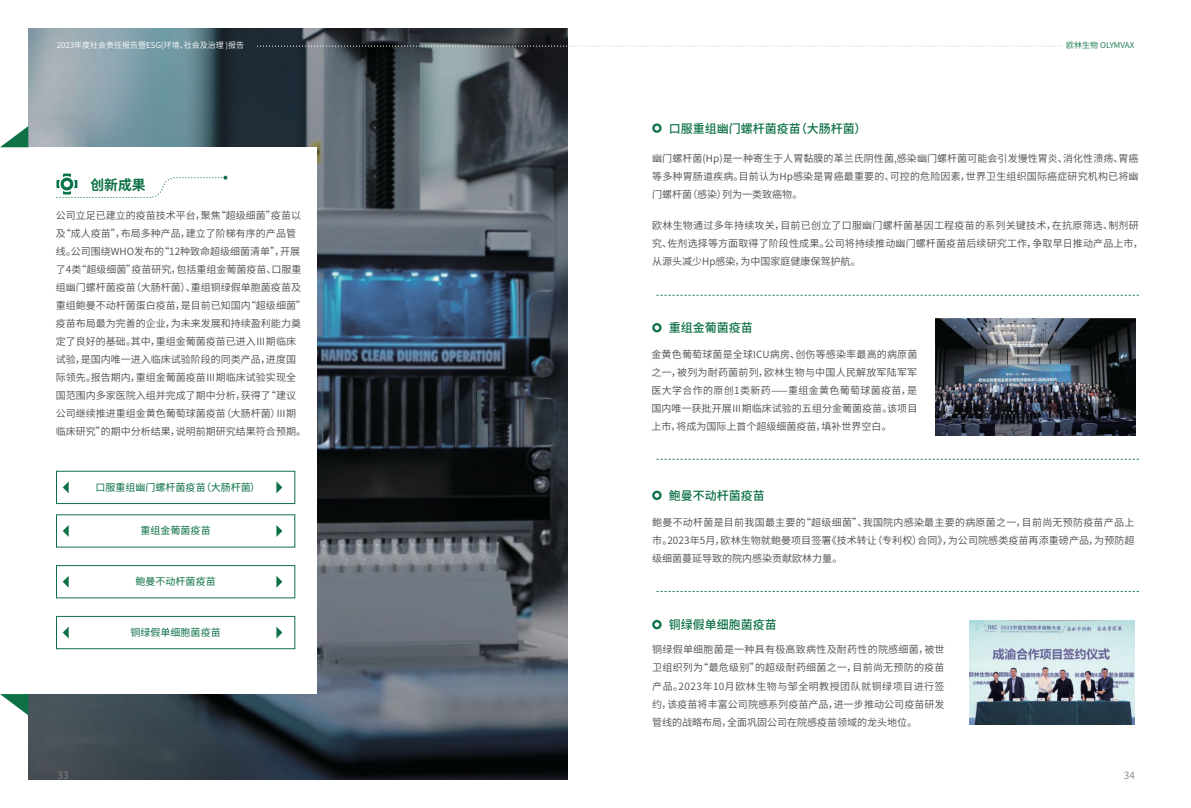
<style>
.page{position:relative;width:1191px;height:808px;background:#fff}
.page>*{position:absolute;margin:0;border:0;box-sizing:border-box;transform-origin:0 0}
.t1{font:700 14px "Source Han Sans SC";color:#0d7145}
.t2{font:500 12px "Source Han Sans SC";color:#0d7145}
.t3{font:10px/18px "Source Han Sans SC";color:#4d4a4a;text-align:justify}
.t4{font:10px "Source Han Sans SC";color:#0d7145}
.t5{font:10px "Source Han Sans SC";color:#898989}
.t6{font:8px "Source Han Sans SC";color:#fff}
.t7{font:8px "Source Han Sans SC";color:#0d7145}
</style>
<div class="page">
<img style="left:28px;top:28px;width:539px;height:751px">
<div style="left:23px;top:147px;width:293px;height:547px;background:#fff"></div>
<img style="left:935px;top:319px;width:200px;height:116px">
<img style="left:969px;top:621px;width:165px;height:103px">
<svg style="left:652px;top:620px;width:9px;height:9px"></svg>
<svg style="left:652px;top:491px;width:9px;height:9px"></svg>
<svg style="left:652px;top:123px;width:9px;height:10px"></svg>
<svg style="left:652px;top:323px;width:9px;height:9px"></svg>
<svg style="left:63px;top:525px;width:6px;height:12px"></svg>
<svg style="left:276px;top:525px;width:6px;height:12px"></svg>
<div style="left:56px;top:471px;width:239px;height:33px;border:1px solid #0d7145"></div>
<svg style="left:63px;top:481px;width:6px;height:12px"></svg>
<svg style="left:276px;top:481px;width:6px;height:12px"></svg>
<div style="left:56px;top:565px;width:239px;height:33px;border:1px solid #0d7145"></div>
<svg style="left:63px;top:576px;width:6px;height:12px"></svg>
<svg style="left:276px;top:576px;width:6px;height:12px"></svg>
<div style="left:56px;top:616px;width:239px;height:33px;border:1px solid #0d7145"></div>
<svg style="left:63px;top:627px;width:6px;height:11px"></svg>
<svg style="left:276px;top:627px;width:6px;height:11px"></svg>
<svg style="left:183px;top:46px;width:876px;height:1px"></svg>
<svg style="left:656px;top:295px;width:482px;height:1px"></svg>
<svg style="left:656px;top:459px;width:482px;height:1px"></svg>
<svg style="left:656px;top:591px;width:482px;height:1px"></svg>
<svg style="left:0;top:126px;width:28px;height:21px"></svg>
<svg style="left:0;top:694px;width:28px;height:21px"></svg>
<svg style="left:56px;top:174px;width:171px;height:24px"></svg>
<p class="t6" style="left:57px;top:41px;width:189px">2023年度社会责任报告暨ESG(环境、社会及治理 )报告</p>
<h1 class="t1" style="left:90px;top:176px;width:57px">创新成果</h1>
<p class="t3" style="left:56px;top:206px;width:252px;text-align:left">公司立足已建立的疫苗技术平台，聚焦“超级细菌”疫苗以及“成人疫苗”，布局多种产品，建立了阶梯有序的产品管线。公司围绕WHO发布的“12种致命超级细菌清单”，开展了4类“超级细菌”疫苗研究，包括重组金葡菌疫苗、口服重组幽门螺杆菌疫苗（大肠杆菌）、重组铜绿假单胞菌疫苗及重组鲍曼不动杆菌蛋白疫苗，是目前已知国内“超级细菌”疫苗布局最为完善的企业，为未来发展和持续盈利能力奠定了良好的基础。其中，重组金葡菌疫苗已进入Ⅲ期临床试验，是国内唯一进入临床试验阶段的同类产品，进度国际领先。报告期内，重组金葡菌疫苗Ⅲ期临床试验实现全国范围内多家医院入组并完成了期中分析，获得了“建议公司继续推进重组金黄色葡萄球菌疫苗（大肠杆菌）Ⅲ期临床研究”的期中分析结果，说明前期研究结果符合预期。</p>
<p class="t4" style="left:96px;top:481px;width:166px">口服重组幽门螺杆菌疫苗（大肠杆菌）</p>
<p class="t4" style="left:141px;top:525px;width:71px">重组金葡菌疫苗</p>
<p class="t4" style="left:136px;top:576px;width:81px">鲍曼不动杆菌疫苗</p>
<p class="t4" style="left:131px;top:627px;width:91px">铜绿假单细胞菌疫苗</p>
<p class="t2" style="left:668px;top:122px;width:199px">口服重组幽门螺杆菌疫苗（大肠杆菌）</p>
<p class="t7" style="left:1066px;top:41px;width:70px">欧林生物 OLYMVAX</p>
<p class="t3" style="left:652px;top:150px;width:488px">幽门螺杆菌(Hp)是一种寄生于人胃黏膜的革兰氏阴性菌,感染幽门螺杆菌可能会引发慢性胃炎、消化性溃疡、胃癌等多种胃肠道疾病。目前认为Hp感染是胃癌最重要的、可控的危险因素，世界卫生组织国际癌症研究机构已将幽门螺杆菌（感染）列为一类致癌物。</p>
<p class="t3" style="left:652px;top:217px;width:492px;text-align:left">欧林生物通过多年持续攻关，目前已创立了口服幽门螺杆菌基因工程疫苗的系列关键技术，在抗原筛选、制剂研究、佐剂选择等方面取得了阶段性成果。公司将持续推动幽门螺杆菌疫苗后续研究工作，争取早日推动产品上市，从源头减少Hp感染，为中国家庭健康保驾护航。</p>
<p class="t2" style="left:668px;top:321px;width:85px">重组金葡菌疫苗</p>
<p class="t3" style="left:651px;top:345px;width:267px">金黄色葡萄球菌是全球ICU病房、创伤等感染率最高的病原菌之一，被列为耐药菌前列，欧林生物与中国人民解放军陆军军医大学合作的原创1类新药⸺重组金黄色葡萄球菌疫苗，是国内唯一获批开展Ⅲ期临床试验的五组分金葡菌疫苗。该项目上市，将成为国际上首个超级细菌疫苗，填补世界空白。</p>
<p class="t2" style="left:668px;top:489px;width:97px">鲍曼不动杆菌疫苗</p>
<p class="t3" style="left:652px;top:513px;width:484px">鲍曼不动杆菌是目前我国最主要的“超级细菌”、我国院内感染最主要的病原菌之一，目前尚无预防疫苗产品上市。2023年5月，欧林生物就鲍曼项目签署《技术转让（专利权）合同》，为公司院感类疫苗再添重磅产品，为预防超级细菌蔓延导致的院内感染贡献欧林力量。</p>
<p class="t2" style="left:668px;top:618px;width:109px">铜绿假单细胞菌疫苗</p>
<p class="t3" style="left:652px;top:641px;width:294px">铜绿假单细胞菌是一种具有极高致病性及耐药性的院感细菌，被世卫组织列为“最危级别”的超级耐药细菌之一，目前尚无预防的疫苗产品。2023年10月欧林生物与邹全明教授团队就铜绿项目进行签约，该疫苗将丰富公司院感系列疫苗产品，进一步推动公司疫苗研发管线的战略布局，全面巩固公司在院感疫苗领域的龙头地位。</p>
<p class="t5" style="left:58px;top:769px;width:12px">33</p>
<p class="t5" style="left:1123px;top:769px;width:12px">34</p>
</div>
